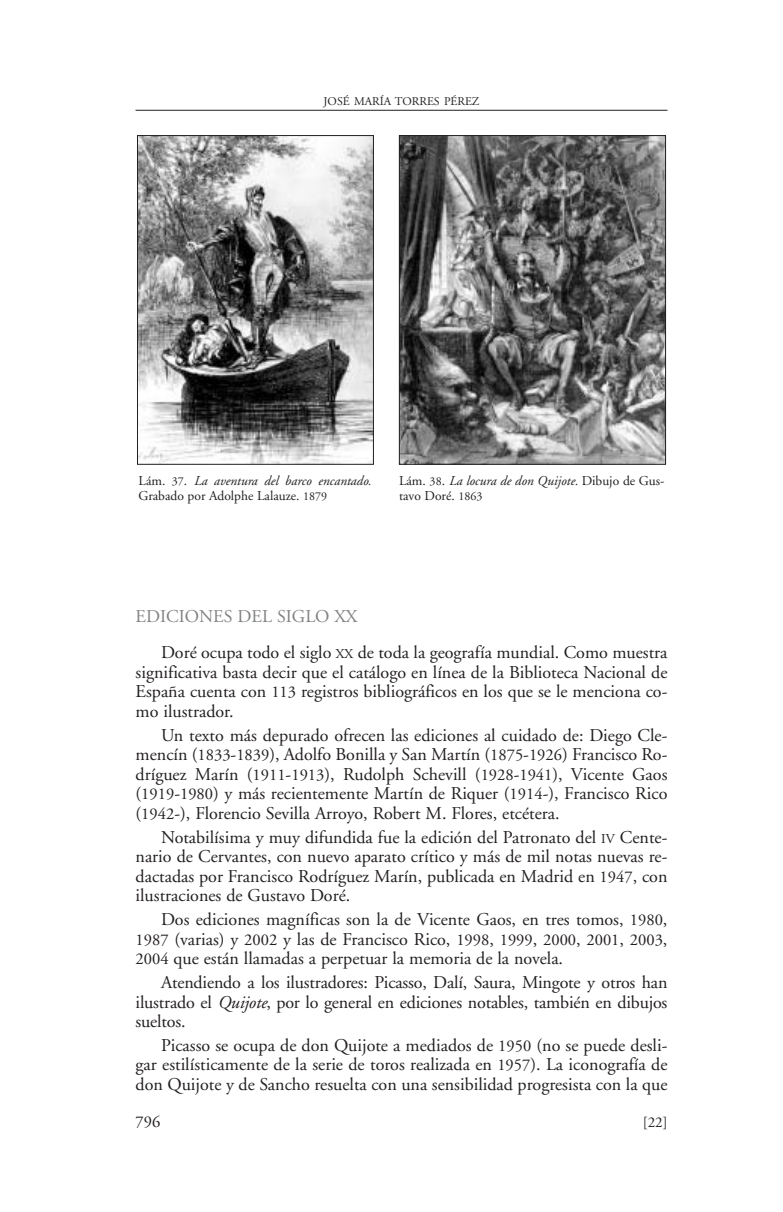
<style>
.page{position:relative;width:783px;height:1212px;background:#fff}
.page>*{position:absolute;margin:0;border:0;box-sizing:border-box;transform-origin:0 0}
.t1{font:18px/19.5px "Adobe Garamond";color:#231f1f;text-align:justify}
.t2{font:16.5px "Adobe Garamond";color:#231f1f}
.t3{font:15px "Adobe Garamond";color:#231f1f}
.t4{font:13.5px/15px "Adobe Garamond";color:#231f1f}
.t5{font:11.85px "Adobe Garamond";color:#231f1f}
.s1{font-size:12px}
.s2{font-style:italic}
.s3{color:#808284}
.s4{font-size:13.5px}
.s5{font-size:16.5px}
</style>
<div class="page">
<hr style="left:135px;top:110px;width:532px;height:1px;background:#231f1f">
<img style="left:401px;top:137px;width:262px;height:326px">
<div style="left:399px;top:135px;width:266px;height:330px;border:1px solid #231f1f"></div>
<img style="left:139px;top:137px;width:233px;height:326px">
<div style="left:137px;top:135px;width:237px;height:330px;border:1px solid #231f1f"></div>
<p class="t5" style="left:323px;top:96px;width:157px">JOSÉ MARÍA TORRES PÉREZ</p>
<p class="t4" style="left:138px;top:474px;width:234px">Lám. <span class="s1">37</span>. <span class="s2">La aventura del barco encantado.<br></span>Grabado por Adolphe Lalauze. <span class="s1">1879</span></p>
<p class="t4" style="left:399px;top:474px;width:267px">Lám. <span class="s1">38</span>. <span class="s2">La locura de don Quijote.</span> Dibujo de Gus&shy;tavo Doré. <span class="s1">1863</span></p>
<p class="t1" style="left:161px;top:599px;width:507px;line-height:36.6px;text-indent:-26px"><span class="s3">EDICIONES DEL SIGLO XX<br></span>Doré ocupa todo el siglo <span class="s4">XX</span> de toda la geografía mundial. Como muestra</p>
<p class="t1" style="left:135px;top:664px;width:533px">significativa basta decir que el catálogo en línea de la Biblioteca Nacional de España cuenta con <span class="s5">113</span> registros bibliográficos en los que se le menciona co&shy;mo ilustrador.</p>
<p class="t1" style="left:135px;top:727px;width:533px;text-indent:26px">Un texto más depurado ofrecen las ediciones al cuidado de: Diego Cle&shy;mencín (<span class="s5">1833</span>-<span class="s5">1839</span>), Adolfo Bonilla y San Martín (<span class="s5">1875</span>-<span class="s5">1926</span>) Francisco Ro&shy;dríguez Marín (<span class="s5">1911</span>-<span class="s5">1913</span>), Rudolph Schevill (<span class="s5">1928</span>-<span class="s5">1941</span>), Vicente Gaos (<span class="s5">1919</span>-<span class="s5">1980</span>) y más recientemente Martín de Riquer (<span class="s5">1914</span>-), Francisco Rico (<span class="s5">1942</span>-), Florencio Sevilla Arroyo, Robert M. Flores, etcétera.</p>
<p class="t1" style="left:135px;top:829px;width:533px;text-indent:26px">Notabilísima y muy difundida fue la edición del Patronato del <span class="s4">IV</span> Cente&shy;nario de Cervantes, con nuevo aparato crítico y más de mil notas nuevas re&shy;dactadas por Francisco Rodríguez Marín, publicada en Madrid en <span class="s5">1947</span>, con ilustraciones de Gustavo Doré.</p>
<p class="t1" style="left:135px;top:911px;width:533px;text-indent:26px">Dos ediciones magníficas son la de Vicente Gaos, en tres tomos, <span class="s5">1980</span>, <span class="s5">1987</span> (varias) y <span class="s5">2002</span> y las de Francisco Rico, <span class="s5">1998</span>, <span class="s5">1999</span>, <span class="s5">2000</span>, <span class="s5">2001</span>, <span class="s5">2003</span>, <span class="s5">2004</span> que están llamadas a perpetuar la memoria de la novela.</p>
<p class="t1" style="left:135px;top:974px;width:533px;text-indent:26px">Atendiendo a los ilustradores: Picasso, Dalí, Saura, Mingote y otros han ilustrado el <span class="s2">Quijote</span>, por lo general en ediciones notables, también en dibujos sueltos.</p>
<p class="t1" style="left:135px;top:1037px;width:533px;text-indent:26px">Picasso se ocupa de don Quijote a mediados de <span class="s5">1950</span> (no se puede desli&shy;gar estilísticamente de la serie de toros realizada en <span class="s5">1957</span>). La iconografía de don Quijote y de Sancho resuelta con una sensibilidad progresista con la que</p>
<p class="t2" style="left:135px;top:1115px;width:26px">796</p>
<p class="t3" style="left:642px;top:1116px;width:26px">[22]</p>
</div>
